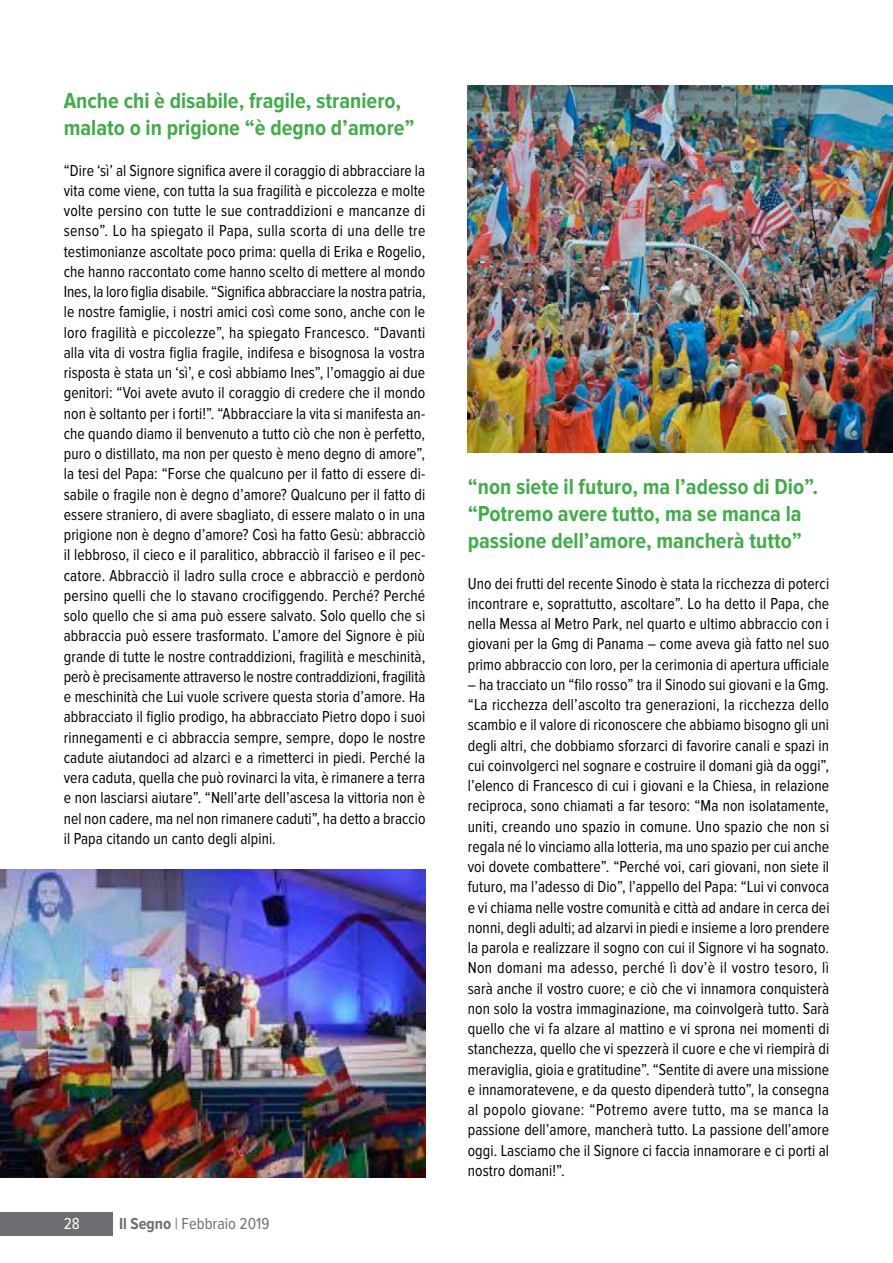
<style>
.page{position:relative;width:893px;height:1263px;background:#fff}
.page>*{position:absolute;margin:0;border:0;box-sizing:border-box;transform-origin:0 0}
.t1{font:700 22.5px/27px "Proxima Nova Cond";color:#41ad49}
.t2{font:16.5px/20.2px "Proxima Nova Cond";letter-spacing:.005em;color:#000;text-align:justify;scale:.95 1}
.t3{font:16.5px "Proxima Nova Cond";color:#6d6e71}
.t4{font:16.5px "Proxima Nova Cond";color:#fff}
.s1{font-weight:700}
</style>
<div class="page">
<div style="left:0;top:1212px;width:113px;height:23px;background:#6d6e71"></div>
<img style="left:0;top:869px;width:425px;height:309px">
<img style="left:468px;top:85px;width:425px;height:367px">
<h1 class="t1" style="left:64px;top:88px;width:352px">Anche chi è disabile, fragile, straniero, malato o in prigione “è degno d’amore”</h1>
<p class="t2" style="left:64px;top:160px;width:382px">“Dire ‘sì’ al Signore significa avere il coraggio di abbracciare la vita come viene, con tutta la sua fragilità e piccolezza e molte volte persino con tutte le sue contraddizioni e mancanze di senso”. Lo ha spiegato il Papa, sulla scorta di una delle tre testimonianze ascoltate poco prima: quella di Erika e Rogelio, che hanno raccontato come hanno scelto di mettere al mondo Ines, la loro figlia disabile. “Significa abbracciare la nostra patria, le nostre famiglie, i nostri amici così come sono, anche con le loro fragilità e piccolezze”, ha spiegato Francesco. “Davanti alla vita di vostra figlia fragile, indifesa e bisognosa la vostra risposta è stata un ‘sì’, e così abbiamo Ines”, l’omaggio ai due genitori: “Voi avete avuto il coraggio di credere che il mondo non è soltanto per i forti!”. “Abbracciare la vita si manifesta an&shy;che quando diamo il benvenuto a tutto ciò che non è perfetto, puro o distillato, ma non per questo è meno degno di amore”, la tesi del Papa: “Forse che qualcuno per il fatto di essere di&shy;sabile o fragile non è degno d’amore? Qualcuno per il fatto di essere straniero, di avere sbagliato, di essere malato o in una prigione non è degno d’amore? Così ha fatto Gesù: abbracciò il lebbroso, il cieco e il paralitico, abbracciò il fariseo e il pec&shy;catore. Abbracciò il ladro sulla croce e abbracciò e perdonò persino quelli che lo stavano crocifiggendo. Perché? Perché solo quello che si ama può essere salvato. Solo quello che si abbraccia può essere trasformato. L’amore del Signore è più grande di tutte le nostre contraddizioni, fragilità e meschinità, però è precisamente attraverso le nostre contraddizioni, fragilità e meschinità che Lui vuole scrivere questa storia d’amore. Ha abbracciato il figlio prodigo, ha abbracciato Pietro dopo i suoi rinnegamenti e ci abbraccia sempre, sempre, dopo le nostre cadute aiutandoci ad alzarci e a rimetterci in piedi. Perché la vera caduta, quella che può rovinarci la vita, è rimanere a terra e non lasciarsi aiutare”. “Nell’arte dell’ascesa la vittoria non è nel non cadere, ma nel non rimanere caduti”, ha detto a braccio il Papa citando un canto degli alpini.</p>
<p class="t4" style="left:64px;top:1214px;width:18px">28</p>
<p class="t3" style="left:119px;top:1214px;width:152px"><span class="s1">Il Segno</span> | Febbraio 2019</p>
<h1 class="t1" style="left:468px;top:474px;width:352px">“non siete il futuro, ma l’adesso di Dio”. “Potremo avere tutto, ma se manca la passione dell’amore, mancherà tutto”</h1>
<p class="t2" style="left:468px;top:573px;width:382px">Uno dei frutti del recente Sinodo è stata la ricchezza di poterci incontrare e, soprattutto, ascoltare”. Lo ha detto il Papa, che nella Messa al Metro Park, nel quarto e ultimo abbraccio con i giovani per la Gmg di Panama – come aveva già fatto nel suo primo abbraccio con loro, per la cerimonia di apertura ufficiale</p>
<p class="t2" style="left:468px;top:674px;width:382px">– ha tracciato un “filo rosso” tra il Sinodo sui giovani e la Gmg. “La ricchezza dell’ascolto tra generazioni, la ricchezza dello scambio e il valore di riconoscere che abbiamo bisogno gli uni degli altri, che dobbiamo sforzarci di favorire canali e spazi in cui coinvolgerci nel sognare e costruire il domani già da oggi”, l’elenco di Francesco di cui i giovani e la Chiesa, in relazione reciproca, sono chiamati a far tesoro: “Ma non isolatamente, uniti, creando uno spazio in comune. Uno spazio che non si regala né lo vinciamo alla lotteria, ma uno spazio per cui anche voi dovete combattere”. “Perché voi, cari giovani, non siete il futuro, ma l’adesso di Dio”, l’appello del Papa: “Lui vi convoca e vi chiama nelle vostre comunità e città ad andare in cerca dei nonni, degli adulti; ad alzarvi in piedi e insieme a loro prendere la parola e realizzare il sogno con cui il Signore vi ha sognato.<br>Non domani ma adesso, perché lì dov’è il vostro tesoro, lì sarà anche il vostro cuore; e ciò che vi innamora conquisterà non solo la vostra immaginazione, ma coinvolgerà tutto. Sarà quello che vi fa alzare al mattino e vi sprona nei momenti di stanchezza, quello che vi spezzerà il cuore e che vi riempirà di meraviglia, gioia e gratitudine”. “Sentite di avere una missione e innamoratevene, e da questo dipenderà tutto”, la consegna al popolo giovane: “Potremo avere tutto, ma se manca la passione dell’amore, mancherà tutto. La passione dell’amore oggi. Lasciamo che il Signore ci faccia innamorare e ci porti al nostro domani!”.</p>
</div>
